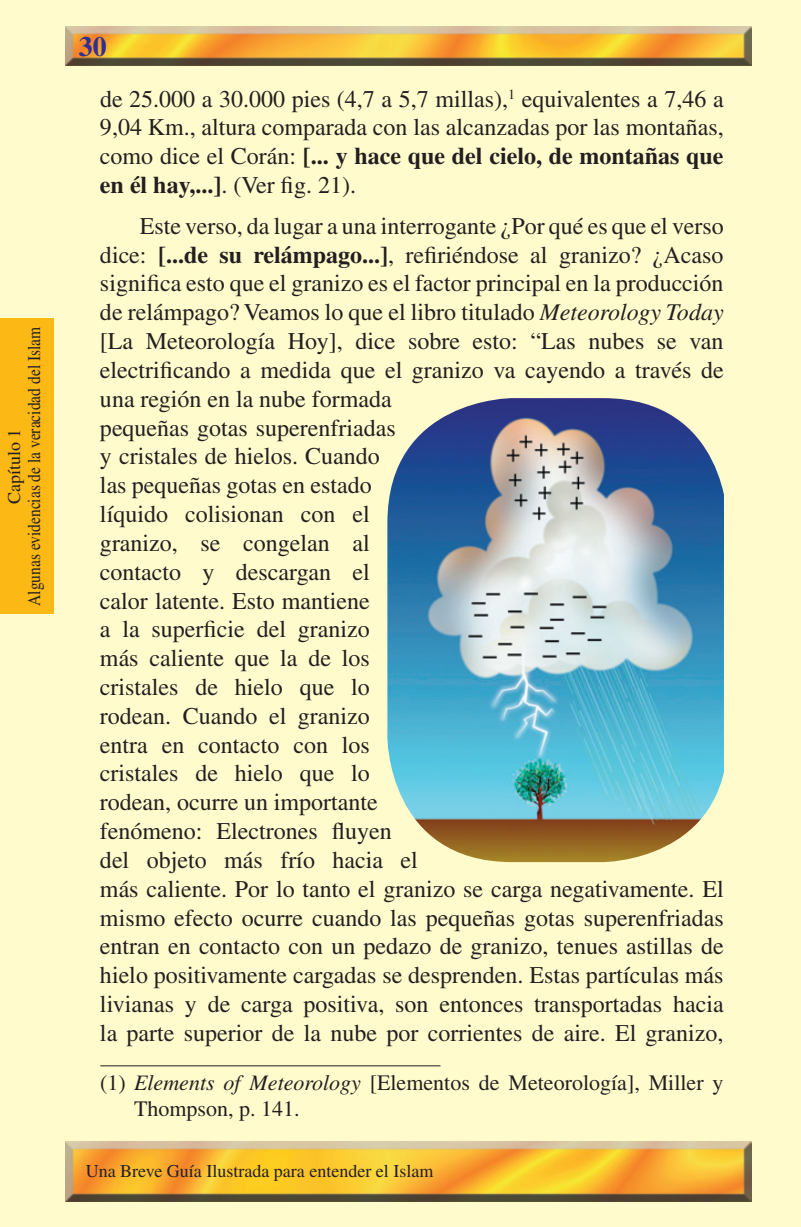
<style>
.page{position:relative;width:801px;height:1227px;background:#fff}
.page>*{position:absolute;margin:0;border:0;box-sizing:border-box;transform-origin:0 0}
.t1{font:700 28px "Times";color:#2e3092}
.t2{font:24px/28.8px "Times";color:#231f20;text-align:justify}
.t3{font:22px/26.4px "Times";color:#231f20}
.t4{font:18px/20px "Times";color:#231f20;text-align:center}
.s1{font-weight:700}
.s2{font-style:italic}
</style>
<div class="page">
<div style="left:0;top:0;width:801px;height:1226px;background:#fffbcc"></div>
<div style="left:0;top:318px;width:53px;height:295px;background:#fcb814"></div>
<hr style="left:100px;top:1065px;width:340px;height:1px;background:#231f20">
<img style="left:66px;top:26px;width:686px;height:40px">
<img style="left:387px;top:398px;width:337px;height:464px">
<img style="left:66px;top:1141px;width:686px;height:59px">
<p class="t4" style="left:4px;top:605px;width:280px;rotate:-90deg">Capítulo 1<br>Algunas evidencias de la veracidad del Islam</p>
<p class="t1" style="left:79px;top:30px;width:29px">30</p>
<p class="t2" style="left:100px;top:84px;width:625px">de 25.000 a 30.000 pies (4,7 a 5,7 millas),<sup>1</sup> equivalentes a 7,46 a 9,04 Km., altura comparada con las alcanzadas por las montañas, como dice el Corán: <span class="s1">[... y hace que del cielo, de montañas que en él hay,...]</span>. (Ver fig. 21).</p>
<p class="t2" style="left:100px;top:211px;width:625px;text-align:left;text-indent:40px">Este verso, da lugar a una interrogante ¿Por qué es que el verso dice: <span class="s1">[...de su relámpago...]</span>, refiriéndose al granizo? ¿Acaso significa esto que el granizo es el factor principal en la producción de relámpago? Veamos lo que el libro titulado <span class="s2">Meteorology Today </span>[La Meteorología Hoy], dice sobre esto: “Las nubes se van electrificando a medida que el granizo va cayendo a través de una región en la nube formada<br>pequeñas gotas superenfriadas<br>y cristales de hielos. Cuando<br>las pequeñas gotas en estado<br>líquido colisionan con el<br>granizo, se congelan al<br>contacto y descargan el<br>calor latente. Esto mantiene<br>a la superficie del granizo<br>más caliente que la de los<br>cristales de hielo que lo<br>rodean. Cuando el granizo<br>entra en contacto con los<br>cristales de hielo que lo<br>rodean, ocurre un importante<br>fenómeno: Electrones fluyen<br>del objeto más frío hacia el<br>más caliente. Por lo tanto el granizo se carga negativamente. El mismo efecto ocurre cuando las pequeñas gotas superenfriadas entran en contacto con un pedazo de granizo, tenues astillas de hielo positivamente cargadas se desprenden. Estas partículas más livianas y de carga positiva, son entonces transportadas hacia la parte superior de la nube por corrientes de aire. El granizo,</p>
<p class="t3" style="left:134px;top:1068px;width:591px;text-indent:-34px">(1) <span class="s2">Elements of Meteorology</span> [Elementos de Meteorología], Miller y<br>Thompson, p. 141.</p>
<p class="t4" style="left:86px;top:1160px;width:349px">Una Breve Guía Ilustrada para entender el Islam</p>
</div>
